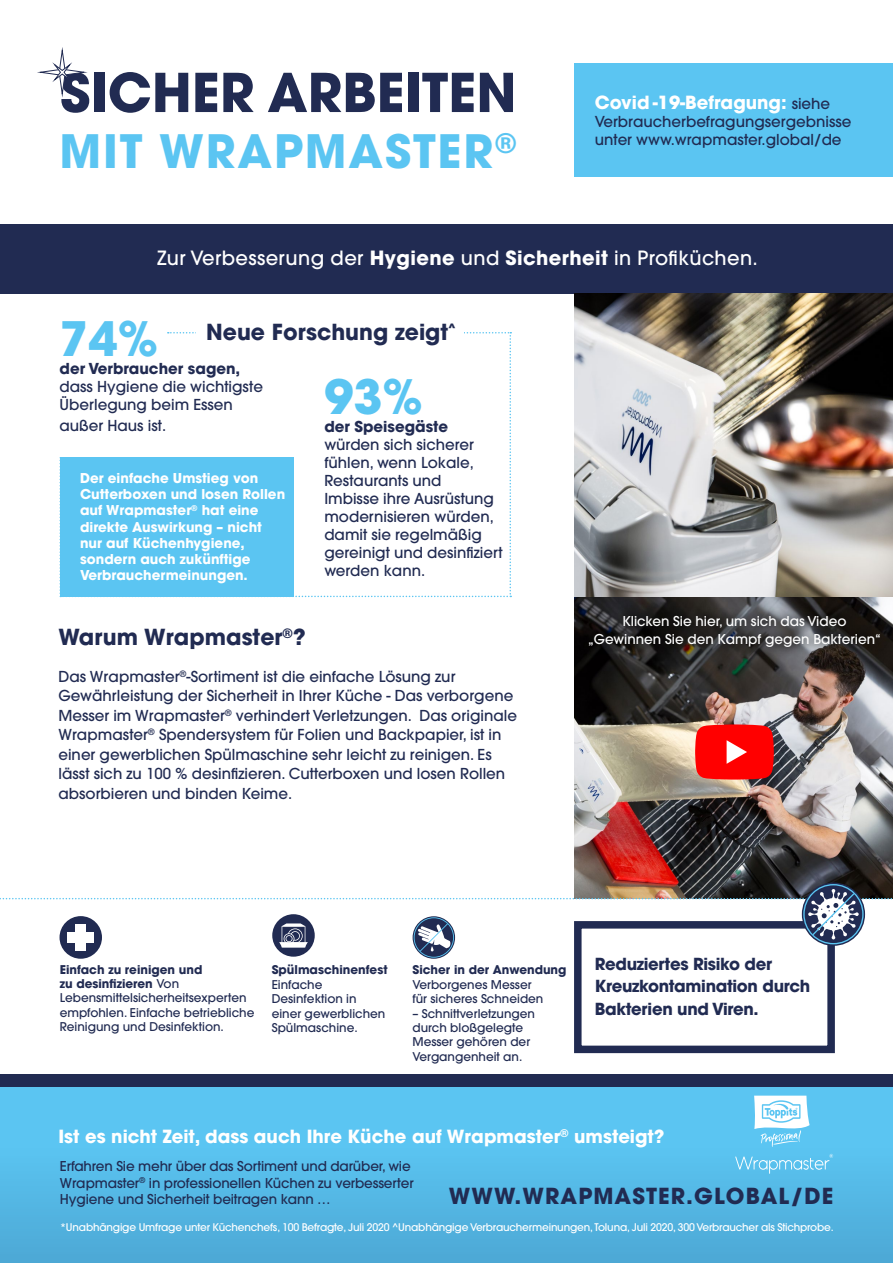
<style>
.page{position:relative;width:893px;height:1263px;background:#fff}
.page>*{position:absolute;margin:0;border:0;box-sizing:border-box;transform-origin:0 0}
.t1{font:700 53.1px "Avant Garde";color:#212b52}
.t2{font:700 47.1px "Avant Garde";color:#5bc5f2}
.t3{font:700 45.75px "Avant Garde";letter-spacing:.04em;color:#5bc5f2}
.t4{font:700 21.9px "Avant Garde";color:#212b52}
.t5{font:700 21.9px "Avant Garde";letter-spacing:.05em;color:#212b52}
.t6{font:500 19.5px "Avant Garde";letter-spacing:.02em;color:#fff}
.t7{font:700 18px "Avant Garde";color:#fff}
.t8{font:700 16.5px/22.5px "Avant Garde";letter-spacing:-.02em;color:#212b52}
.t9{font:500 15px/18px "Avant Garde";color:#212b52}
.t10{font:700 15px "Avant Garde";color:#212b52}
.t11{font:700 13.5px/16.2px "Avant Garde";color:#fff}
.t12{font:500 13.5px/16.2px "Avant Garde";letter-spacing:-.01em;color:#212b52}
.t13{font:500 13.5px/18px "Avant Garde";color:#fff;text-align:center}
.t14{font:500 12px/14.4px "Avant Garde";color:#212b52}
.t15{font:700 12px "Avant Garde";color:#212b52}
.t16{font:500 10.5px "Avant Garde";letter-spacing:-.02em;color:#fff}
.s1{font-weight:500;font-size:15px;color:#212b52}
.s2{font-weight:700}
</style>
<div class="page">
<svg style="left:0;top:1053px;width:893px;height:210px;background:#68c1e9"></svg>
<div style="left:0;top:224px;width:893px;height:69px;background:#212b52"></div>
<svg style="left:60px;top:332px;width:451px;height:265px"></svg>
<div style="left:197px;top:318px;width:267px;height:34px;background:#fff"></div>
<div style="left:60px;top:458px;width:233px;height:139px;background:#5bc5f2"></div>
<div style="left:0;top:1074px;width:893px;height:12px;background:#212b52"></div>
<img style="left:574px;top:293px;width:319px;height:591px">
<div style="left:574px;top:63px;width:319px;height:114px;background:#5bc5f2"></div>
<svg style="left:695px;top:724px;width:79px;height:55px;background:#f81717"></svg>
<svg style="left:38px;top:50px;width:49px;height:47px"></svg>
<div style="left:574px;top:921px;width:261px;height:132px;border:8px solid #212b52"></div>
<svg style="left:735px;top:1154px;width:98px;height:20px;background:#6fc8ef"></svg>
<svg style="left:754px;top:1095px;width:56px;height:52px"></svg>
<svg style="left:0;top:884px;width:893px;height:74px"></svg>
<div style="left:578px;top:605px;width:313px;height:53px;background:#000;opacity:.75"></div>
<h1 class="t1" style="left:60px;top:58px;width:458px">SICHER ARBEITEN</h1>
<h3 class="t3" style="left:60px;top:121px;width:459px">MIT WRAPMASTER<sup>®</sup></h3>
<p class="t7" style="left:595px;top:91px;width:237px">Covid -19-Befragung: <span class="s1">siehe</span></p>
<p class="t9" style="left:595px;top:113px;width:258px">Verbraucherbefragungsergebnisse unter www.wrapmaster.global/de</p>
<h3 class="t6" style="left:158px;top:245px;width:602px">Zur Verbesserung der <span class="s2">Hygiene</span> und <span class="s2">Sicherheit</span> in Profiküchen.</h3>
<h2 class="t2" style="left:60px;top:308px;width:100px">74%</h2>
<p class="t10" style="left:60px;top:358px;width:182px">der Verbraucher sagen,</p>
<p class="t9" style="left:60px;top:377px;width:205px">dass Hygiene die wichtigste<br>Überlegung beim Essen</p>
<p class="t9" style="left:60px;top:417px;width:108px">außer Haus ist.</p>
<h3 class="t4" style="left:206px;top:318px;width:251px">Neue Forschung zeigt<sup>^</sup></h3>
<h2 class="t2" style="left:324px;top:366px;width:100px">93%</h2>
<p class="t10" style="left:324px;top:416px;width:125px">der Speisegäste</p>
<p class="t9" style="left:324px;top:435px;width:180px">würden sich sicherer fühlen, wenn Lokale,<br>Restaurants und<br>Imbisse ihre Ausrüstung modernisieren würden, damit sie regelmäßig gereinigt und desinfiziert werden kann.</p>
<p class="t11" style="left:80px;top:470px;width:207px">Der einfache Umstieg von<br>Cutterboxen und losen Rollen auf Wrapmaster<sup>®</sup> hat eine direkte Auswirkung – nicht nur auf Küchenhygiene, sondern auch zukünftige<br>Verbrauchermeinungen.</p>
<h3 class="t4" style="left:58px;top:623px;width:249px">Warum Wrapmaster<sup>®</sup>?</h3>
<p class="t9" style="left:58px;top:666px;width:460px;line-height:19.5px">Das Wrapmaster<sup>®</sup>-Sortiment ist die einfache Lösung zur Gewährleistung der Sicherheit in Ihrer Küche - Das verborgene Messer im Wrapmaster<sup>®</sup> verhindert Verletzungen. Das originale Wrapmaster<sup>®</sup> Spendersystem für Folien und Backpapier, ist in einer gewerblichen Spülmaschine sehr leicht zu reinigen. Es lässt sich zu 100 % desinfizieren. Cutterboxen und losen Rollen absorbieren und binden Keime.</p>
<p class="t13" style="left:588px;top:613px;width:294px">Klicken Sie hier, um sich das Video „Gewinnen Sie den Kampf gegen Bakterien“</p>
<p class="t14" style="left:60px;top:962px;width:196px"><span class="s2">Einfach zu reinigen und<br>zu desinfizieren</span> Von<br>Lebensmittelsicherheitsexperten empfohlen. Einfache betriebliche<br>Reinigung und Desinfektion.</p>
<p class="t15" style="left:272px;top:962px;width:117px">Spülmaschinenfest</p>
<p class="t14" style="left:272px;top:977px;width:115px">Einfache<br>Desinfektion in einer gewerblichen<br>Spülmaschine.</p>
<p class="t15" style="left:412px;top:962px;width:156px">Sicher in der Anwendung</p>
<p class="t14" style="left:412px;top:977px;width:132px">Verborgenes Messer für sicheres Schneiden</p>
<p class="t14" style="left:412px;top:1006px;width:124px">– Schnittverletzungen durch bloßgelegte<br>Messer gehören der<br>Vergangenheit an.</p>
<p class="t8" style="left:595px;top:952px;width:217px">Reduziertes Risiko der<br>Kreuzkontamination durch<br>Bakterien und Viren.</p>
<p class="t7" style="left:58px;top:1124px;width:608px">Ist es nicht Zeit, dass auch Ihre Küche auf Wrapmaster<sup>®</sup> umsteigt?</p>
<p class="t12" style="left:60px;top:1158px;width:355px">Erfahren Sie mehr über das Sortiment und darüber, wie<br>Wrapmaster<sup>®</sup> in professionellen Küchen zu verbesserter<br>Hygiene und Sicherheit beitragen kann …</p>
<h3 class="t5" style="left:449px;top:1181px;width:386px">WWW.WRAPMASTER.GLOBAL/DE</h3>
<p class="t16" style="left:60px;top:1221px;width:775px">*Unabhängige Umfrage unter Küchenchefs, 100 Befragte, Juli 2020 ^Unabhängige Verbrauchermeinungen, Toluna, Juli 2020, 300 Verbraucher als Stichprobe.</p>
</div>
